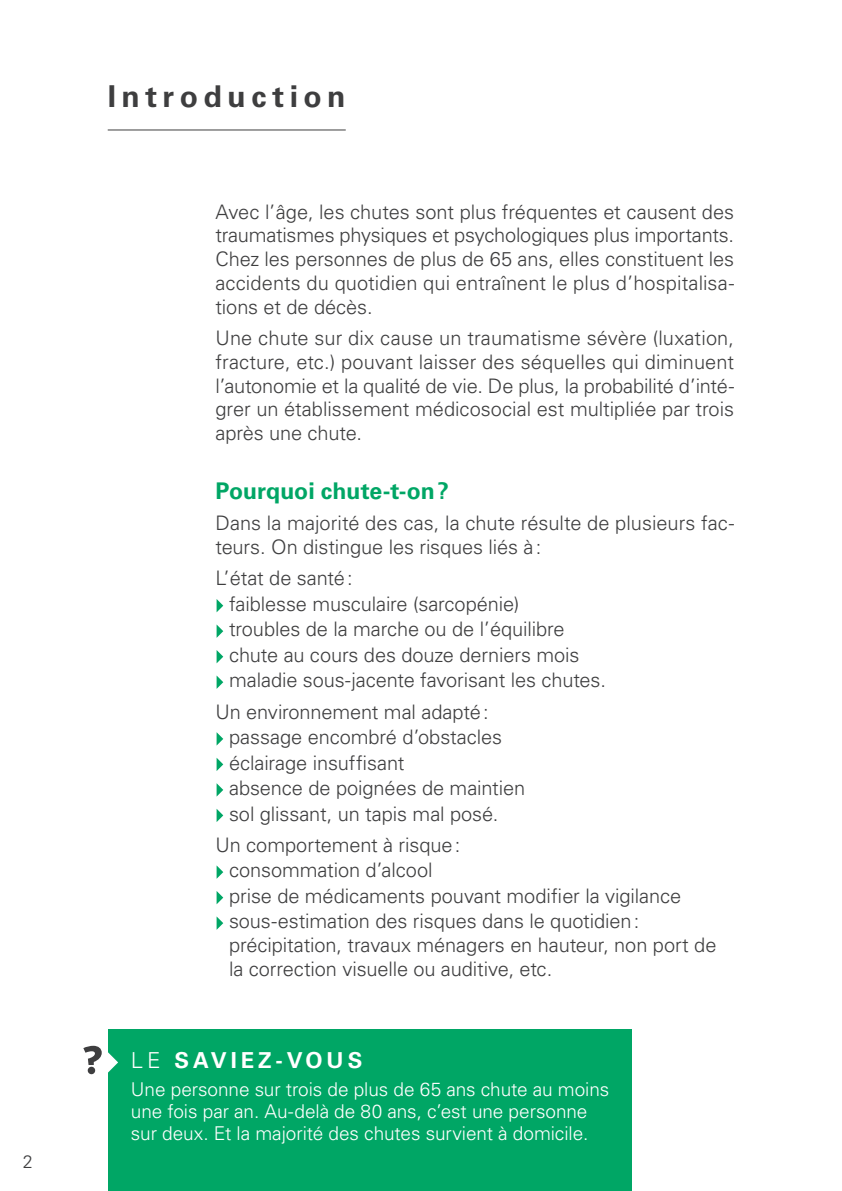
<style>
.page{position:relative;width:842px;height:1191px;background:#fff}
.page>*{position:absolute;margin:0;border:0;box-sizing:border-box;transform-origin:0 0}
.t1{font:700 30px "Univers LT Std";letter-spacing:.185em;color:#3e3e3f}
.t2{font:700 23px "Univers LT Std";color:#00a665}
.t3{font:700 22px "Univers LT Std";letter-spacing:.18em;color:#fff}
.t4{font:300 20px/23.8px "Univers LT Std";letter-spacing:-.005em;color:#3e3e3f}
.t5{font:300 19px/22px "Univers LT Std";letter-spacing:-.005em;color:#fff}
.t6{font:300 18px "Univers LT Std";color:#3e3e3f}
.s1{font-weight:300}
</style>
<div class="page">
<svg style="left:217px;top:599px;width:6px;height:13px"></svg>
<svg style="left:217px;top:625px;width:6px;height:13px"></svg>
<svg style="left:217px;top:650px;width:6px;height:13px"></svg>
<svg style="left:217px;top:676px;width:6px;height:13px"></svg>
<svg style="left:217px;top:732px;width:6px;height:13px"></svg>
<svg style="left:217px;top:758px;width:6px;height:13px"></svg>
<svg style="left:217px;top:783px;width:6px;height:13px"></svg>
<svg style="left:217px;top:809px;width:6px;height:13px"></svg>
<svg style="left:217px;top:866px;width:6px;height:12px"></svg>
<svg style="left:217px;top:891px;width:6px;height:13px"></svg>
<svg style="left:217px;top:917px;width:6px;height:12px"></svg>
<hr style="left:108px;top:129px;width:238px;height:1px;background:#3e3e3f">
<div style="left:108px;top:1029px;width:524px;height:162px;background:#00a665"></div>
<svg style="left:83px;top:1045px;width:35px;height:29px"></svg>
<p class="t6" style="left:23px;top:1151px;width:12px">2</p>
<h1 class="t1" style="left:108px;top:79px;width:239px">Introduction</h1>
<p class="t4" style="left:215px;top:200px;width:520px;text-align:justify">Avec l’âge, les chutes sont plus fréquentes et causent des traumatismes physiques et psychologiques plus importants.<br>Chez les personnes de plus de 65 ans, elles constituent les accidents du quotidien qui entraînent le plus d’hospitalisa&shy;tions et de décès.</p>
<p class="t4" style="left:215px;top:326px;width:520px;text-align:justify">Une chute sur dix cause un traumatisme sévère (luxation, fracture, etc.) pouvant laisser des séquelles qui diminuent l’autonomie et la qualité de vie. De plus, la probabilité d’inté&shy;grer un établissement médicosocial est multipliée par trois après une chute.</p>
<p class="t2" style="left:215px;top:478px;width:235px">Pourquoi chute-t-on?</p>
<p class="t4" style="left:215px;top:511px;width:520px">Dans la majorité des cas, la chute résulte de plusieurs fac&shy;teurs. On distingue les risques liés à:</p>
<p class="t4" style="left:229px;top:565px;width:378px;line-height:25.6px;text-indent:-14px">L’état de santé:<br>faiblesse musculaire (sarcopénie)<br>troubles de la marche ou de l’équilibre chute au cours des douze derniers mois maladie sous-jacente favorisant les chutes.</p>
<p class="t4" style="left:229px;top:699px;width:298px;line-height:25.6px;text-indent:-14px">Un environnement mal adapté: passage encombré d’obstacles éclairage insuffisant<br>absence de poignées de maintien sol glissant, un tapis mal posé.</p>
<p class="t4" style="left:229px;top:832px;width:489px;line-height:24.8px;text-indent:-14px">Un comportement à risque:<br>consommation d’alcool<br>prise de médicaments pouvant modifier la vigilance sous-estimation des risques dans le quotidien: précipitation, travaux ménagers en hauteur, non port de la correction visuelle ou auditive, etc.</p>
<p class="t3" style="left:131px;top:1047px;width:233px"><span class="s1">LE</span> SAVIEZ-VOUS</p>
<p class="t5" style="left:131px;top:1078px;width:480px">Une personne sur trois de plus de 65 ans chute au moins une fois par an. Au-delà de 80 ans, c’est une personne sur deux. Et la majorité des chutes survient à domicile.</p>
</div>
